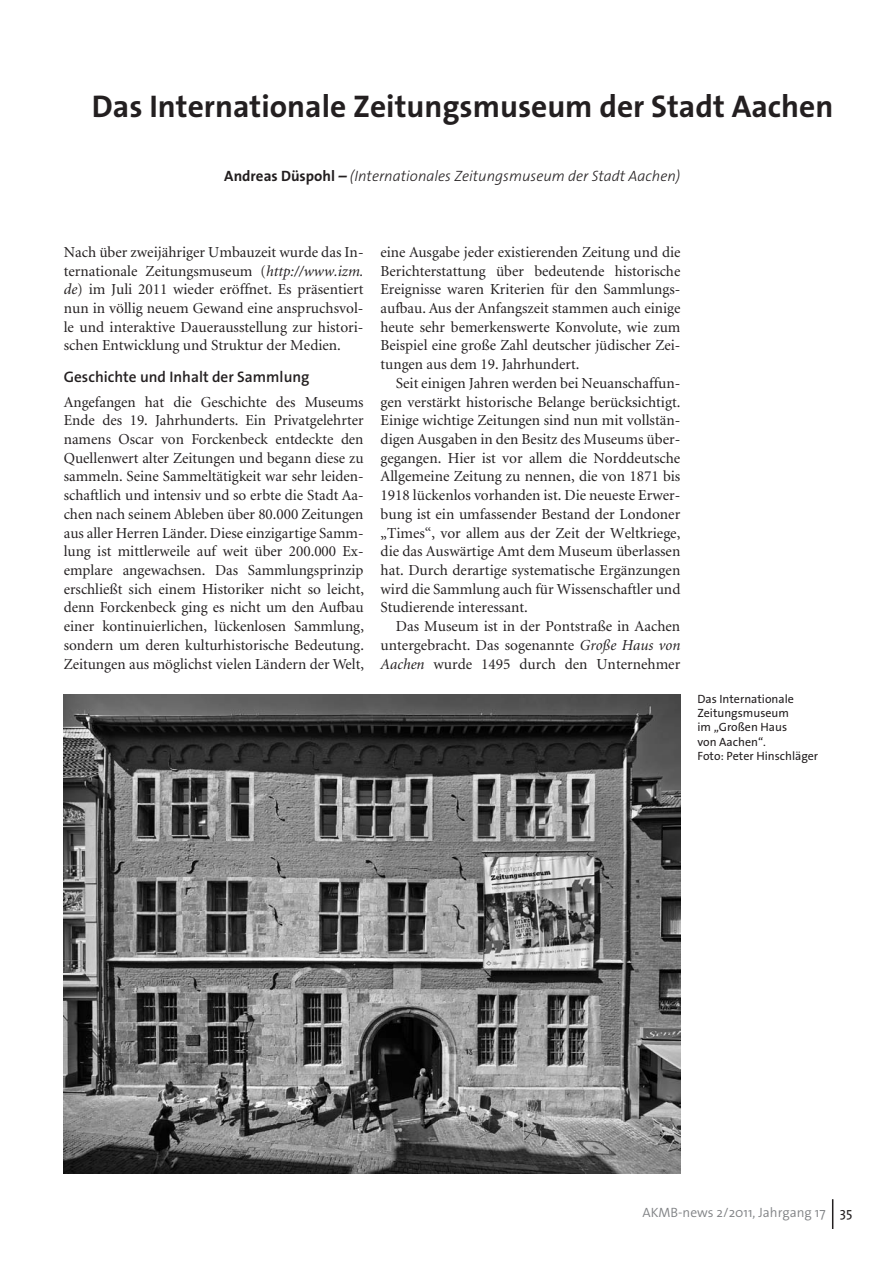
<style>
.page{position:relative;width:893px;height:1263px;background:#fff}
.page>*{position:absolute;margin:0;border:0;box-sizing:border-box;transform-origin:0 0}
.t1{font:700 31.5px "The Sans B7";color:#231f20}
.t2{font:15.3px/18.8px "Minion";color:#231f20;text-align:justify}
.t3{font:600 15.3px "The Sans B6";color:#231f20}
.t4{font:italic 300 15px "The Sans B3";color:#231f20}
.t5{font:300 13.5px "The Sans B4";color:#808285}
.t6{font:12px/14.2px "The Sans B5 Plain";color:#231f20}
.s1{font-family:"The Sans B7";font-weight:700;font-style:normal}
.s2{font-family:"The Sans B7";font-weight:700}
.s3{font-style:italic}
.s4{font-family:"The Mix"}
.s5{font-family:"The Mix";font-weight:400;color:#231f20}
</style>
<div class="page">
<hr style="left:832px;top:1199px;width:1px;height:30px;background:#231f20">
<img style="left:64px;top:694px;width:616px;height:480px">
<h1 class="t1" style="left:92px;top:89px;width:743px">Das Internationale Zeitungsmuseum der Stadt Aachen</h1>
<p class="t4" style="left:224px;top:169px;width:458px"><span class="s1">Andreas Düspohl</span> <span class="s2">–</span> (Internationales Zeitungsmuseum der Stadt Aachen)</p>
<p class="t2" style="left:64px;top:243px;width:301px">Nach über zweijähriger Umbauzeit wurde das In&shy;ternationale Zeitungsmuseum (<span class="s3">http://www.izm. de</span>) im Juli 2011 wieder eröffnet. Es präsentiert nun in völlig neuem Gewand eine anspruchsvol&shy;le und interaktive Dauerausstellung zur histori&shy;schen Entwicklung und Struktur der Medien.</p>
<p class="t3" style="left:64px;top:369px;width:247px">Geschichte und Inhalt der Sammlung</p>
<p class="t2" style="left:64px;top:393px;width:302px">Angefangen hat die Geschichte des Museums Ende des 19. Jahrhunderts. Ein Privatgelehrter namens Oscar von Forckenbeck entdeckte den Quellenwert alter Zeitungen und begann diese zu sammeln. Seine Sammeltätigkeit war sehr leiden&shy;schaftlich und intensiv und so erbte die Stadt Aa&shy;chen nach seinem Ableben über 80.000 Zeitungen aus aller Herren Länder. Diese einzigartige Samm&shy;lung ist mittlerweile auf weit über 200.000 Ex&shy;emplare angewachsen. Das Sammlungsprinzip erschließt sich einem Historiker nicht so leicht, denn Forckenbeck ging es nicht um den Aufbau einer kontinuierlichen, lückenlosen Sammlung, sondern um deren kulturhistorische Bedeutung.<br>Zeitungen aus möglichst vielen Ländern der Welt,</p>
<p class="t2" style="left:381px;top:243px;width:301px">eine Ausgabe jeder existierenden Zeitung und die Berichterstattung über bedeutende historische Ereignisse waren Kriterien für den Sammlungs&shy;aufbau. Aus der Anfangszeit stammen auch einige heute sehr bemerkenswerte Konvolute, wie zum Beispiel eine große Zahl deutscher jüdischer Zei&shy;tungen aus dem 19. Jahrhundert.</p>
<p class="t2" style="left:381px;top:374px;width:301px;text-indent:15px">Seit einigen Jahren werden bei Neuanschaffun&shy;gen verstärkt historische Belange berücksichtigt.<br>Einige wichtige Zeitungen sind nun mit vollstän&shy;digen Ausgaben in den Besitz des Museums über&shy;gegangen. Hier ist vor allem die Norddeutsche Allgemeine Zeitung zu nennen, die von 1871 bis 1918 lückenlos vorhanden ist. Die neueste Erwer&shy;bung ist ein umfassender Bestand der Londoner „Times“, vor allem aus der Zeit der Weltkriege, die das Auswärtige Amt dem Museum überlassen hat. Durch derartige systematische Ergänzungen wird die Sammlung auch für Wissenschaftler und Studierende interessant.</p>
<p class="t2" style="left:381px;top:617px;width:301px;text-indent:15px">Das Museum ist in der Pontstraße in Aachen untergebracht. Das sogenannte <span class="s3">Große Haus von Aachen</span> wurde 1495 durch den Unternehmer</p>
<p class="t6" style="left:697px;top:692px;width:122px">Das Internationale<br>Zeitungsmuseum<br>im „Großen Haus<br>von Aachen“.<br>Foto: Peter Hinschläger</p>
<p class="t5" style="left:642px;top:1205px;width:211px">AKMB-news <span class="s4">2/2011</span>, Jahrgang <span class="s4">17</span> <span class="s5">35</span></p>
</div>
